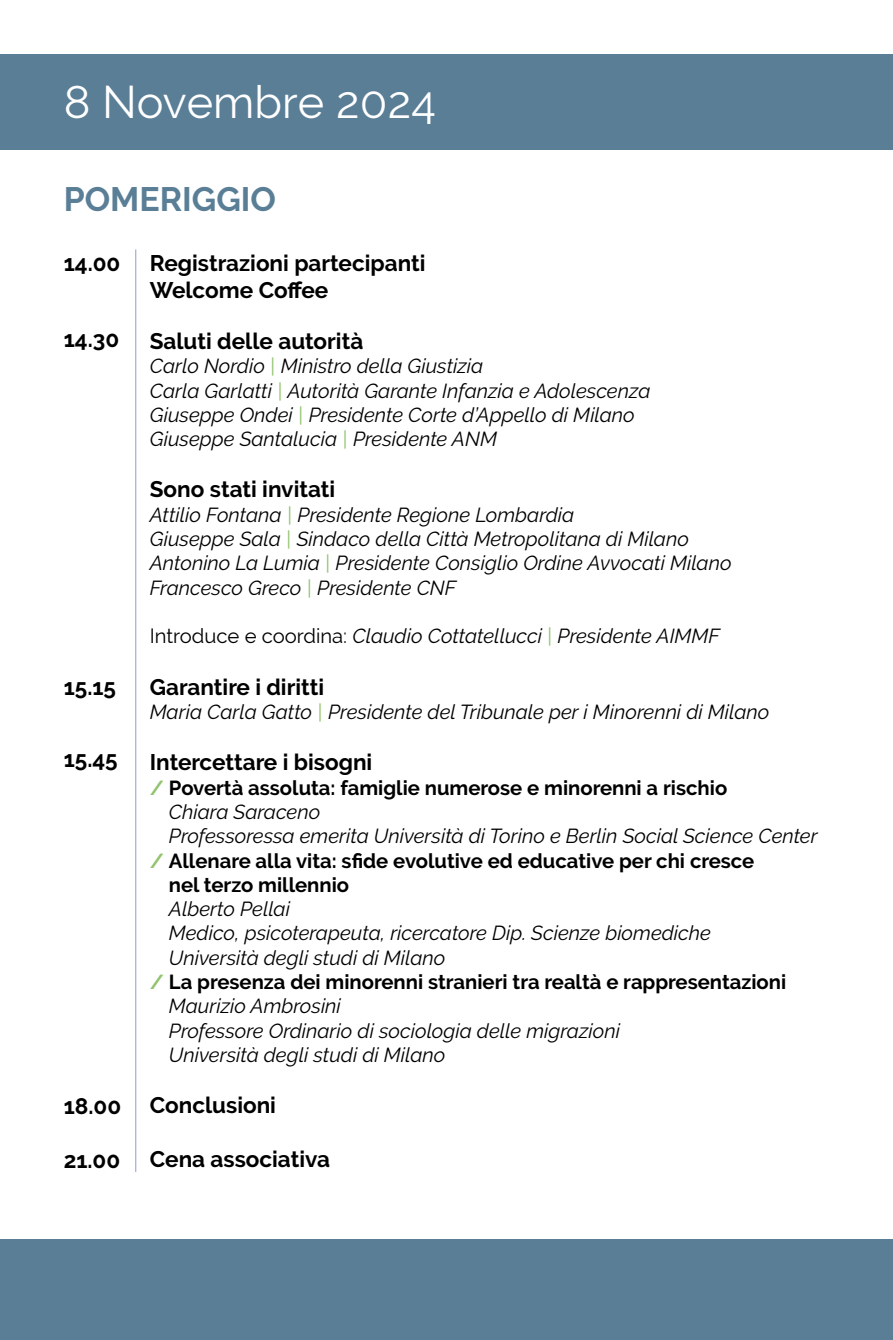
<style>
.page{position:relative;width:893px;height:1340px;background:#fff}
.page>*{position:absolute;margin:0;border:0;box-sizing:border-box;transform-origin:0 0}
.t1{font:45px "Raleway";color:#fff}
.t2{font:700 33.75px "Raleway";color:#597e96}
.t3{font:700 22.5px/27px "Raleway";color:#000}
.t4{font:italic 20.25px/24.3px "Raleway";color:#000}
.t5{font:700 20.25px "Raleway";color:#000}
.s1{color:#92c36e}
.s2{font-style:normal}
</style>
<div class="page">
<div style="left:0;top:54px;width:893px;height:95px;background:#597e96"></div>
<div style="left:0;top:1239px;width:893px;height:100px;background:#597e96"></div>
<hr style="left:135px;top:249px;width:1px;height:922px;background:#97a9d7">
<h1 class="t1" style="left:64px;top:76px;width:374px">8 Novembre 2024</h1>
<h2 class="t2" style="left:64px;top:180px;width:214px">POMERIGGIO</h2>
<p class="t3" style="left:64px;top:249px;width:58px">14.00</p>
<p class="t3" style="left:64px;top:326px;width:57px">14.30</p>
<p class="t3" style="left:64px;top:673px;width:54px">15.15</p>
<p class="t3" style="left:64px;top:745px;width:55px">15.45</p>
<p class="t3" style="left:64px;top:1092px;width:59px">18.00</p>
<p class="t3" style="left:64px;top:1146px;width:58px">21.00</p>
<p class="t3" style="left:150px;top:249px;width:277px">Registrazioni partecipanti<br>Welcome Coffee</p>
<p class="t3" style="left:150px;top:327px;width:215px">Saluti delle autorità</p>
<p class="t4" style="left:150px;top:354px;width:502px">Carlo Nordio <span class="s1">|</span> Ministro della Giustizia<br>Carla Garlatti <span class="s1">|</span> Autorità Garante Infanzia e Adolescenza Giuseppe Ondei <span class="s1">|</span> Presidente Corte d’Appello di Milano Giuseppe Santalucia <span class="s1">|</span> Presidente ANM</p>
<p class="t3" style="left:150px;top:476px;width:187px">Sono stati invitati</p>
<p class="t4" style="left:150px;top:502px;width:583px">Attilio Fontana <span class="s1">|</span> Presidente Regione Lombardia<br>Giuseppe Sala <span class="s1">|</span> Sindaco della Città Metropolitana di Milano Antonino La Lumia <span class="s1">|</span> Presidente Consiglio Ordine Avvocati Milano Francesco Greco <span class="s1">|</span> Presidente CNF</p>
<p class="t4" style="left:150px;top:624px;width:572px"><span class="s2">Introduce e coordina:</span> Claudio Cottatellucci <span class="s1">|</span> Presidente AIMMF</p>
<p class="t3" style="left:150px;top:673px;width:176px">Garantire i diritti</p>
<p class="t4" style="left:150px;top:699px;width:621px">Maria Carla Gatto <span class="s1">|</span> Presidente del Tribunale per i Minorenni di Milano</p>
<p class="t3" style="left:150px;top:749px;width:224px">Intercettare i bisogni</p>
<p class="t5" style="left:150px;top:776px;width:579px"><span class="s1">/</span> Povertà assoluta: famiglie numerose e minorenni a rischio</p>
<p class="t4" style="left:169px;top:799px;width:153px">Chiara Saraceno</p>
<p class="t4" style="left:169px;top:824px;width:650px">Professoressa emerita Università di Torino e Berlin Social Science Center</p>
<p class="t5" style="left:150px;top:848px;width:606px"><span class="s1">/</span> Allenare alla vita: sfide evolutive ed educative per chi cresce</p>
<p class="t5" style="left:169px;top:873px;width:182px">nel terzo millennio</p>
<p class="t4" style="left:169px;top:896px;width:123px">Alberto Pellai</p>
<p class="t4" style="left:169px;top:921px;width:544px">Medico, psicoterapeuta, ricercatore Dip. Scienze biomediche</p>
<p class="t4" style="left:169px;top:945px;width:278px">Università degli studi di Milano</p>
<p class="t5" style="left:150px;top:970px;width:638px"><span class="s1">/</span> La presenza dei minorenni stranieri tra realtà e rappresentazioni</p>
<p class="t4" style="left:169px;top:994px;width:174px">Maurizio Ambrosini</p>
<p class="t4" style="left:169px;top:1018px;width:453px">Professore Ordinario di sociologia delle migrazioni</p>
<p class="t4" style="left:169px;top:1042px;width:278px">Università degli studi di Milano</p>
<p class="t3" style="left:150px;top:1092px;width:128px">Conclusioni</p>
<p class="t3" style="left:150px;top:1146px;width:182px">Cena associativa</p>
</div>
